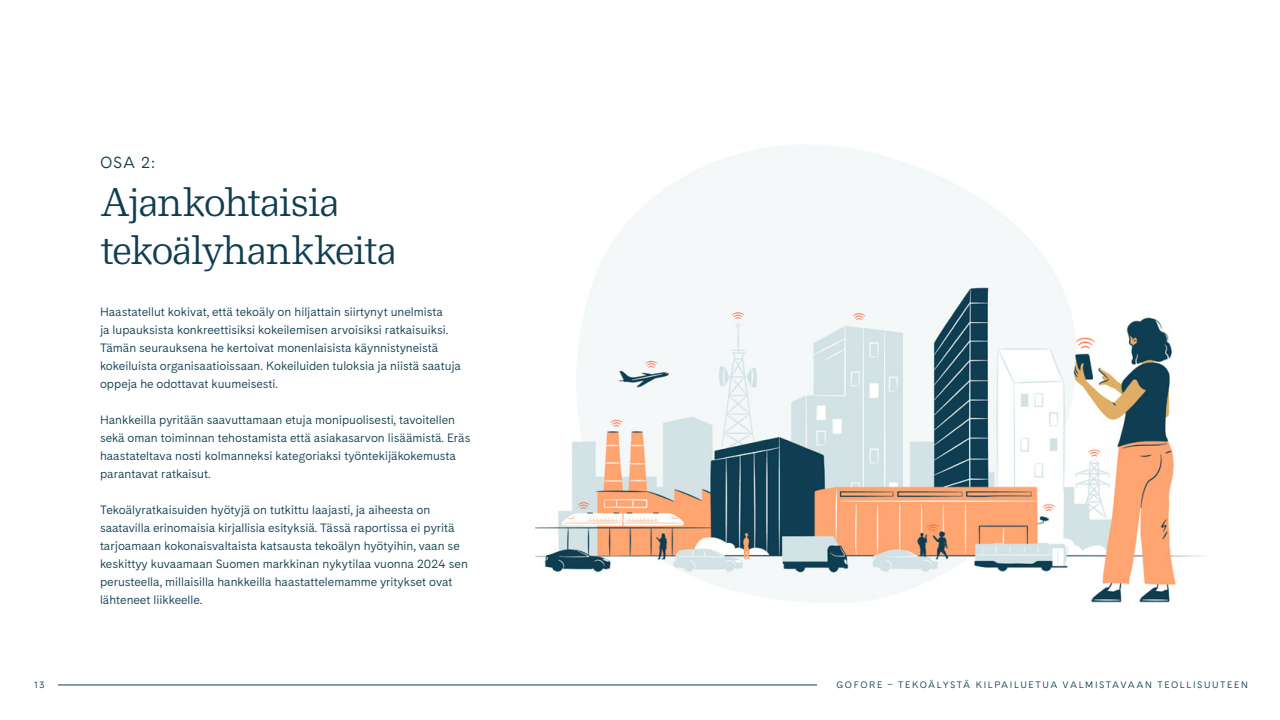
<style>
.page{position:relative;width:1280px;height:720px;background:#fff}
.page>*{position:absolute;margin:0;border:0;box-sizing:border-box;transform-origin:0 0}
.TOC_H2_otsikko{font:40px/48px "Messina Modern";letter-spacing:-.04em;color:#0f3d51}
.TOC_H2_otsikko-2{font:16px "Cadiz";color:#0f3d51}
.Leipäteksti{font:12px/18px "Cadiz";color:#0f3d51}
.t1{font:9.3px "Cadiz";letter-spacing:.17em;color:#0f3d51}
</style>
<div class="page">
<img style="left:536px;top:145px;width:669px;height:458px">
<hr style="left:58px;top:685px;width:759px;height:1px;background:#0f3d51">
<h2 class="TOC_H2_otsikko-2" style="left:100px;top:150px;width:56px">OSA 2:</h2>
<h2 class="TOC_H2_otsikko" style="left:100px;top:177px;width:298px">Ajankohtaisia tekoälyhankkeita</h2>
<p class="Leipäteksti" style="left:100px;top:303px;width:363px">Haastatellut kokivat, että tekoäly on hiljattain siirtynyt unelmista<br>ja lupauksista konkreettisiksi kokeilemisen arvoisiksi ratkaisuiksi.<br>Tämän seurauksena he kertoivat monenlaisista käynnistyneistä kokeiluista organisaatioissaan. Kokeiluiden tuloksia ja niistä saatuja oppeja he odottavat kuumeisesti.</p>
<p class="Leipäteksti" style="left:100px;top:411px;width:372px">Hankkeilla pyritään saavuttamaan etuja monipuolisesti, tavoitellen sekä oman toiminnan tehostamista että asiakasarvon lisäämistä. Eräs haastateltava nosti kolmanneksi kategoriaksi työntekijäkokemusta parantavat ratkaisut.</p>
<p class="Leipäteksti" style="left:100px;top:501px;width:369px">Tekoälyratkaisuiden hyötyjä on tutkittu laajasti, ja aiheesta on saatavilla erinomaisia kirjallisia esityksiä. Tässä raportissa ei pyritä tarjoamaan kokonaisvaltaista katsausta tekoälyn hyötyihin, vaan se keskittyy kuvaamaan Suomen markkinan nykytilaa vuonna 2024 sen perusteella, millaisilla hankkeilla haastattelemamme yritykset ovat lähteneet liikkeelle.</p>
<p class="t1" style="left:34px;top:678px;width:12px">13</p>
<p class="t1" style="left:836px;top:678px;width:413px">GOFORE – TEKOÄLYSTÄ KILPAILUETUA VALMISTAVAAN TEOLLISUUTEEN</p>
</div>
